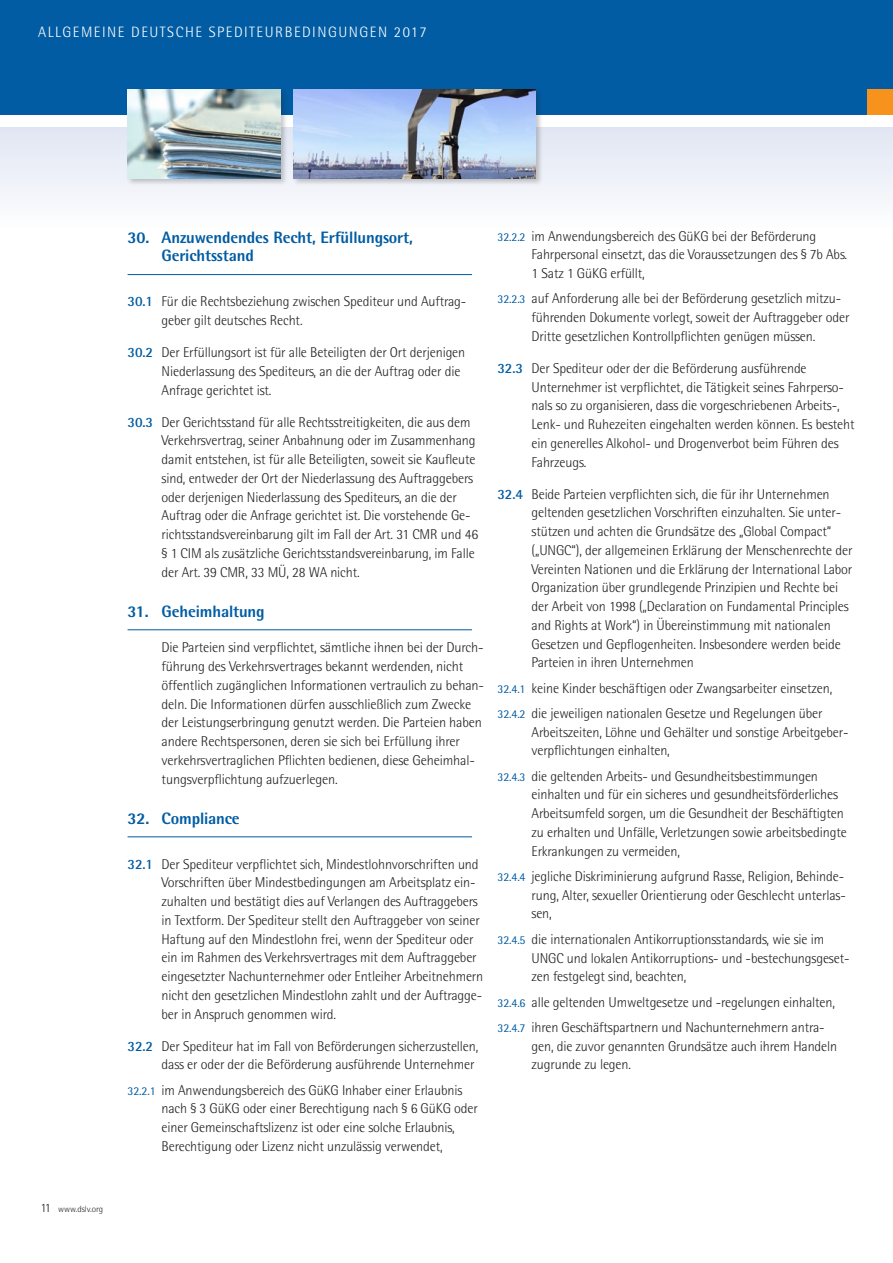
<style>
.page{position:relative;width:893px;height:1263px;background:#fff}
.page>*{position:absolute;margin:0;border:0;box-sizing:border-box;transform-origin:0 0}
.t1{font:800 16.5px/18.8px "Rotis Semi Sans";letter-spacing:-.01em;color:#015ca3}
.t2{font:300 15px "Rotis Semi Sans";letter-spacing:.1em;color:#fff}
.t3{font:300 14.25px/18.8px "Rotis Semi Sans";letter-spacing:-.01em;color:#231f20}
.t4{font:300 9px "Rotis Semi Sans";color:#231f20}
.s1{font-size:12.75px}
.s2{font-weight:700;color:#015ca3}
.s3{font-weight:400;font-size:12px;color:#015ca3}
</style>
<div class="page">
<div style="left:0;top:0;width:893px;height:115px;background:#015ca3"></div>
<div style="left:0;top:128px;width:893px;height:102px;background:linear-gradient(to bottom,#e0e6f2,#fefefe)"></div>
<div style="left:867px;top:89px;width:26px;height:26px;background:#f7931d"></div>
<hr style="left:128px;top:274px;width:344px;height:1px;background:#015ca3">
<hr style="left:128px;top:629px;width:344px;height:1px;background:#015ca3">
<hr style="left:128px;top:836px;width:344px;height:1px;background:#015ca3">
<div style="left:292px;top:88px;width:251px;height:98px;background:#231f20;opacity:.25"></div>
<img style="left:293px;top:89px;width:243px;height:90px">
<div style="left:126px;top:88px;width:162px;height:98px;background:#231f20;opacity:.25"></div>
<img style="left:128px;top:89px;width:153px;height:90px">
<p class="t2" style="left:38px;top:23px;width:390px">ALLGEMEINE DEUTSCHE SPEDITEURBEDINGUNGEN 2017</p>
<p class="t4" style="left:40px;top:1204px;width:64px"><span class="s1">11</span> www.dslv.org</p>
<p class="t1" style="left:162px;top:227px;width:253px;text-indent:-34px">30. Anzuwendendes Recht, Erfüllungsort,<br>Gerichtsstand</p>
<p class="t3" style="left:162px;top:292px;width:306px;text-indent:-34px"><span class="s2">30.1</span> Für die Rechtsbeziehung zwischen Spediteur und Auftrag&shy;geber gilt deutsches Recht.</p>
<p class="t3" style="left:162px;top:343px;width:305px;text-indent:-34px"><span class="s2">30.2</span> Der Erfüllungsort ist für alle Beteiligten der Ort derjenigen<br>Niederlassung des Spediteurs, an die der Auftrag oder die<br>Anfrage gerichtet ist.</p>
<p class="t3" style="left:162px;top:412px;width:318px;text-indent:-34px"><span class="s2">30.3</span> Der Gerichtsstand für alle Rechtsstreitigkeiten, die aus dem Verkehrsvertrag, seiner Anbahnung oder im Zusammenhang damit entstehen, ist für alle Beteiligten, soweit sie Kaufleute sind, entweder der Ort der Niederlassung des Auftraggebers oder derjenigen Niederlassung des Spediteurs, an die der Auftrag oder die Anfrage gerichtet ist. Die vorstehende Ge&shy;richtsstandsvereinbarung gilt im Fall der Art. 31 CMR und 46 § 1 CIM als zusätzliche Gerichtsstandsvereinbarung, im Falle der Art. 39 CMR, 33 MÜ, 28 WA nicht.</p>
<p class="t1" style="left:128px;top:601px;width:139px">31. Geheimhaltung</p>
<p class="t3" style="left:162px;top:638px;width:324px">Die Parteien sind verpflichtet, sämtliche ihnen bei der Durch&shy;führung des Verkehrsvertrages bekannt werdenden, nicht öffentlich zugänglichen Informationen vertraulich zu behan&shy;deln. Die Informationen dürfen ausschließlich zum Zwecke der Leistungserbringung genutzt werden. Die Parteien haben andere Rechtspersonen, deren sie sich bei Erfüllung ihrer verkehrsvertraglichen Pflichten bedienen, diese Geheimhal&shy;tungsverpflichtung aufzuerlegen.</p>
<p class="t1" style="left:128px;top:808px;width:114px">32. Compliance</p>
<p class="t3" style="left:162px;top:854px;width:323px;text-indent:-34px"><span class="s2">32.1</span> Der Spediteur verpflichtet sich, Mindestlohnvorschriften und Vorschriften über Mindestbedingungen am Arbeitsplatz ein&shy;zuhalten und bestätigt dies auf Verlangen des Auftraggebers in Textform. Der Spediteur stellt den Auftraggeber von seiner Haftung auf den Mindestlohn frei, wenn der Spediteur oder ein im Rahmen des Verkehrsvertrages mit dem Auftraggeber eingesetzter Nachunternehmer oder Entleiher Arbeitnehmern nicht den gesetzlichen Mindestlohn zahlt und der Auftragge&shy;ber in Anspruch genommen wird.</p>
<p class="t3" style="left:128px;top:1036px;width:352px;text-align:right"><span class="s2">32.2</span> Der Spediteur hat im Fall von Beförderungen sicherzustellen, dass er oder der die Beförderung ausführende Unternehmer</p>
<p class="t3" style="left:162px;top:1080px;width:318px;text-indent:-34px"><span class="s3">32.2.1</span> im Anwendungsbereich des GüKG Inhaber einer Erlaubnis nach § 3 GüKG oder einer Berechtigung nach § 6 GüKG oder einer Gemeinschaftslizenz ist oder eine solche Erlaubnis, Berechtigung oder Lizenz nicht unzulässig verwendet,</p>
<p class="t3" style="left:532px;top:226px;width:317px;text-indent:-34px"><span class="s3">32.2.2</span> im Anwendungsbereich des GüKG bei der Beförderung<br>Fahrpersonal einsetzt, das die Voraussetzungen des § 7b Abs.<br>1 Satz 1 GüKG erfüllt,</p>
<p class="t3" style="left:531px;top:289px;width:319px;text-indent:-34px"><span class="s3">32.2.3</span> auf Anforderung alle bei der Beförderung gesetzlich mitzu&shy;führenden Dokumente vorlegt, soweit der Auftraggeber oder<br>Dritte gesetzlichen Kontrollpflichten genügen müssen.</p>
<p class="t3" style="left:531px;top:359px;width:325px;text-indent:-34px"><span class="s2">32.3</span> Der Spediteur oder der die Beförderung ausführende Unternehmer ist verpflichtet, die Tätigkeit seines Fahrperso&shy;nals so zu organisieren, dass die vorgeschriebenen Arbeits-, Lenk- und Ruhezeiten eingehalten werden können. Es besteht ein generelles Alkohol- und Drogenverbot beim Führen des Fahrzeugs.</p>
<p class="t3" style="left:531px;top:484px;width:322px;text-indent:-34px"><span class="s2">32.4</span> Beide Parteien verpflichten sich, die für ihr Unternehmen geltenden gesetzlichen Vorschriften einzuhalten. Sie unter&shy;stützen und achten die Grundsätze des „Global Compact“ („UNGC“), der allgemeinen Erklärung der Menschenrechte der Vereinten Nationen und die Erklärung der International Labor Organization über grundlegende Prinzipien und Rechte bei der Arbeit von 1998 („Declaration on Fundamental Principles and Rights at Work“) in Übereinstimmung mit nationalen Gesetzen und Gepflogenheiten. Insbesondere werden beide Parteien in ihren Unternehmen</p>
<p class="t3" style="left:497px;top:675px;width:336px;line-height:25.2px"><span class="s3">32.4.1</span> keine Kinder beschäftigen oder Zwangsarbeiter einsetzen,<br><span class="s3">32.4.2</span> die jeweiligen nationalen Gesetze und Regelungen über</p>
<p class="t3" style="left:531px;top:722px;width:318px">Arbeitszeiten, Löhne und Gehälter und sonstige Arbeitgeber&shy;verpflichtungen einhalten,</p>
<p class="t3" style="left:532px;top:766px;width:317px;text-indent:-34px"><span class="s3">32.4.3</span> die geltenden Arbeits- und Gesundheitsbestimmungen einhalten und für ein sicheres und gesundheitsförderliches Arbeitsumfeld sorgen, um die Gesundheit der Beschäftigten zu erhalten und Unfälle, Verletzungen sowie arbeitsbedingte Erkrankungen zu vermeiden,</p>
<p class="t3" style="left:531px;top:867px;width:316px;text-align:justify;text-indent:-34px"><span class="s3">32.4.4</span> jegliche Diskriminierung aufgrund Rasse, Religion, Behinde&shy;rung, Alter, sexueller Orientierung oder Geschlecht unterlas&shy;sen,</p>
<p class="t3" style="left:531px;top:929px;width:320px;text-indent:-34px"><span class="s3">32.4.5</span> die internationalen Antikorruptionsstandards, wie sie im<br>UNGC und lokalen Antikorruptions- und -bestechungsgeset&shy;zen festgelegt sind, beachten,</p>
<p class="t3" style="left:497px;top:989px;width:339px;line-height:25.2px"><span class="s3">32.4.6</span> alle geltenden Umweltgesetze und -regelungen einhalten,<br><span class="s3">32.4.7</span> ihren Geschäftspartnern und Nachunternehmern antra-</p>
<p class="t3" style="left:531px;top:1036px;width:307px">gen, die zuvor genannten Grundsätze auch ihrem Handeln zugrunde zu legen.</p>
</div>
